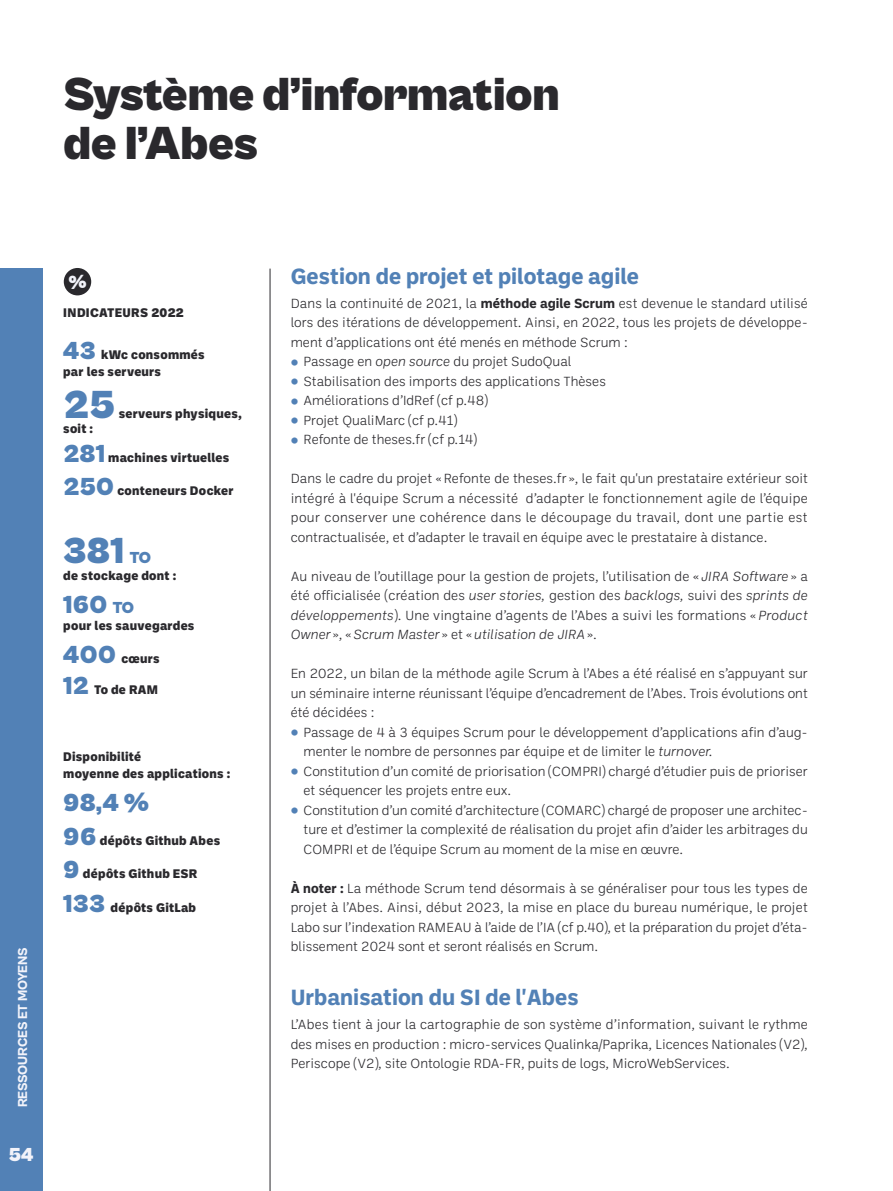
<style>
.page{position:relative;width:893px;height:1191px;background:#fff}
.page>*{position:absolute;margin:0;border:0;box-sizing:border-box;transform-origin:0 0}
.Titre__1{font:900 48px/49.5px "Cabinet Grotesk";color:#2a292d}
.A_noter{font:900 40.5px "Cabinet Grotesk";color:#5281b6}
.A_noter-2{font:900 37.5px "Cabinet Grotesk";color:#5281b6}
.A_noter-3{font:900 25.5px "Cabinet Grotesk";color:#5281b6}
.Titre_2{font:700 22.5px "Ballinger";color:#5281b6}
.Titre__1-2{font:900 19.5px "Cabinet Grotesk";color:#f2f3fa}
.t1{font:900 18.3px "Cabinet Grotesk";color:#f2f3fa}
.A_noter-4{font:900 16.5px "Cabinet Grotesk";color:#5281b6}
.texte_courant{font:300 13.5px/19.5px "Ballinger";color:#2a292d;text-align:justify}
.t2{font:800 13.5px "Cabinet Grotesk";letter-spacing:-.015em;color:#f2f3fa}
.A_noter-5{font:800 12.75px/16.5px "Ballinger";letter-spacing:.02em;color:#2a292d}
.s1{font-family:"Cabinet Grotesk";font-weight:900;font-size:25.5px;color:#5281b6}
.s2{font-size:16.5px}
.s3{font-weight:700}
.s4{font-family:"Questa";font-weight:900;font-size:16.5px;color:#5281b6}
.s5{font-style:italic}
</style>
<div class="page">
<div style="left:0;top:269px;width:43px;height:922px;background:#5281b6"></div>
<hr style="left:270px;top:269px;width:1px;height:922px;background:#2a292d">
<div style="left:64px;top:268px;width:27px;height:27px;background:#2a292d;border-radius:50%"></div>
<p class="Titre__1" style="left:64px;top:71px;width:497px">Système d’information de l’Abes</p>
<p class="t2" style="left:15px;top:1107px;width:161px;rotate:-90deg">RESSOURCES ET MOYENS</p>
<p class="Titre__1-2" style="left:9px;top:1144px;width:26px">54</p>
<p class="t1" style="left:69px;top:272px;width:19px">%</p>
<p class="A_noter-5" style="left:63px;top:303px;width:122px">INDICATEURS 2022</p>
<p class="A_noter-5" style="left:63px;top:346px;width:143px"><span class="s1">43</span> kWc consommés par les serveurs</p>
<p class="A_noter" style="left:63px;top:382px;width:53px">25</p>
<p class="A_noter-5" style="left:119px;top:404px;width:125px">serveurs physiques,</p>
<p class="A_noter-5" style="left:63px;top:419px;width:31px">soit :</p>
<p class="A_noter-5" style="left:63px;top:448px;width:167px"><span class="s1">281</span> machines virtuelles</p>
<p class="A_noter-5" style="left:63px;top:482px;width:172px"><span class="s1">250</span> conteneurs Docker</p>
<p class="A_noter-2" style="left:63px;top:530px;width:62px">381</p>
<p class="A_noter-4" style="left:130px;top:549px;width:23px">TO</p>
<p class="A_noter-5" style="left:63px;top:566px;width:115px">de stockage dont :</p>
<p class="A_noter-3" style="left:63px;top:591px;width:72px">160 <span class="s2">TO</span></p>
<p class="A_noter-5" style="left:63px;top:616px;width:133px">pour les sauvegardes</p>
<p class="A_noter-5" style="left:63px;top:649px;width:98px"><span class="s1">400</span> cœurs</p>
<p class="A_noter-5" style="left:63px;top:680px;width:96px"><span class="s1">12</span> To de RAM</p>
<p class="A_noter-5" style="left:63px;top:747px;width:168px">Disponibilité<br>moyenne des applications :</p>
<p class="A_noter-3" style="left:63px;top:789px;width:87px">98,4 %</p>
<p class="A_noter-5" style="left:63px;top:831px;width:158px"><span class="s1">96</span> dépôts Github Abes</p>
<p class="A_noter-5" style="left:63px;top:864px;width:136px"><span class="s1">9</span> dépôts Github ESR</p>
<p class="A_noter-5" style="left:63px;top:898px;width:134px"><span class="s1">133</span> dépôts GitLab</p>
<p class="Titre_2" style="left:291px;top:260px;width:350px">Gestion de projet et pilotage agile</p>
<p class="texte_courant" style="left:291px;top:292px;width:519px">Dans la continuité de 2021, la <span class="s3">méthode agile Scrum</span> est devenue le standard utilisé lors des itérations de développement. Ainsi, en 2022, tous les projets de développe&shy;ment d’applications ont été menés en méthode Scrum :</p>
<p class="texte_courant" style="left:291px;top:351px;width:282px"><span class="s4">•</span> Passage en <span class="s5">open source</span> du projet SudoQual</p>
<p class="texte_courant" style="left:291px;top:370px;width:317px"><span class="s4">•</span> Stabilisation des imports des applications Thèses</p>
<p class="texte_courant" style="left:291px;top:390px;width:199px"><span class="s4">•</span> Améliorations d’IdRef (cf p.48)</p>
<p class="texte_courant" style="left:291px;top:409px;width:168px"><span class="s4">•</span> Projet QualiMarc (cf p.41)</p>
<p class="texte_courant" style="left:291px;top:429px;width:188px"><span class="s4">•</span> Refonte de theses.fr (cf p.14)</p>
<p class="texte_courant" style="left:291px;top:468px;width:519px">Dans le cadre du projet «Refonte de theses.fr », le fait qu'un prestataire extérieur soit intégré à l'équipe Scrum a nécessité d’adapter le fonctionnement agile de l’équipe pour conserver une cohérence dans le découpage du travail, dont une partie est contractualisée, et d’adapter le travail en équipe avec le prestataire à distance.</p>
<p class="texte_courant" style="left:291px;top:565px;width:519px">Au niveau de l’outillage pour la gestion de projets, l’utilisation de «<span class="s5">JIRA Software</span> » a été officialisée (création des <span class="s5">user stories,</span> gestion des <span class="s5">backlogs,</span> suivi des <span class="s5">sprints de développements</span>). Une vingtaine d’agents de l’Abes a suivi les formations « <span class="s5">Product Owner</span> », «<span class="s5">Scrum Master</span> » et «<span class="s5">utilisation de JIRA</span>».</p>
<p class="texte_courant" style="left:291px;top:663px;width:519px">En 2022, un bilan de la méthode agile Scrum à l’Abes a été réalisé en s’appuyant sur un séminaire interne réunissant l’équipe d’encadrement de l’Abes. Trois évolutions ont été décidées :</p>
<p class="texte_courant" style="left:303px;top:721px;width:506px;text-indent:-13px"><span class="s4">•</span> Passage de 4 à 3 équipes Scrum pour le développement d’applications afin d’aug&shy;menter le nombre de personnes par équipe et de limiter le <span class="s5">turnover.</span></p>
<p class="texte_courant" style="left:303px;top:760px;width:506px;text-indent:-13px"><span class="s4">•</span> Constitution d’un comité de priorisation (COMPRI) chargé d’étudier puis de prioriser et séquencer les projets entre eux.</p>
<p class="texte_courant" style="left:303px;top:799px;width:506px;text-indent:-13px"><span class="s4">•</span> Constitution d’un comité d’architecture (COMARC) chargé de proposer une architec&shy;ture et d’estimer la complexité de réalisation du projet afin d’aider les arbitrages du COMPRI et de l’équipe Scrum au moment de la mise en œuvre.</p>
<p class="texte_courant" style="left:291px;top:877px;width:519px"><span class="s3">À noter :</span> La méthode Scrum tend désormais à se généraliser pour tous les types de projet à l’Abes. Ainsi, début 2023, la mise en place du bureau numérique, le projet Labo sur l’indexation RAMEAU à l’aide de l’IA (cf p.40), et la préparation du projet d’éta&shy;blissement 2024 sont et seront réalisés en Scrum.</p>
<p class="Titre_2" style="left:291px;top:982px;width:289px">Urbanisation du SI de l'Abes</p>
<p class="texte_courant" style="left:291px;top:1014px;width:519px">L’Abes tient à jour la cartographie de son système d’information, suivant le rythme des mises en production : micro-services Qualinka/Paprika, Licences Nationales (V2), Periscope (V2), site Ontologie RDA-FR, puits de logs, MicroWebServices.</p>
</div>
